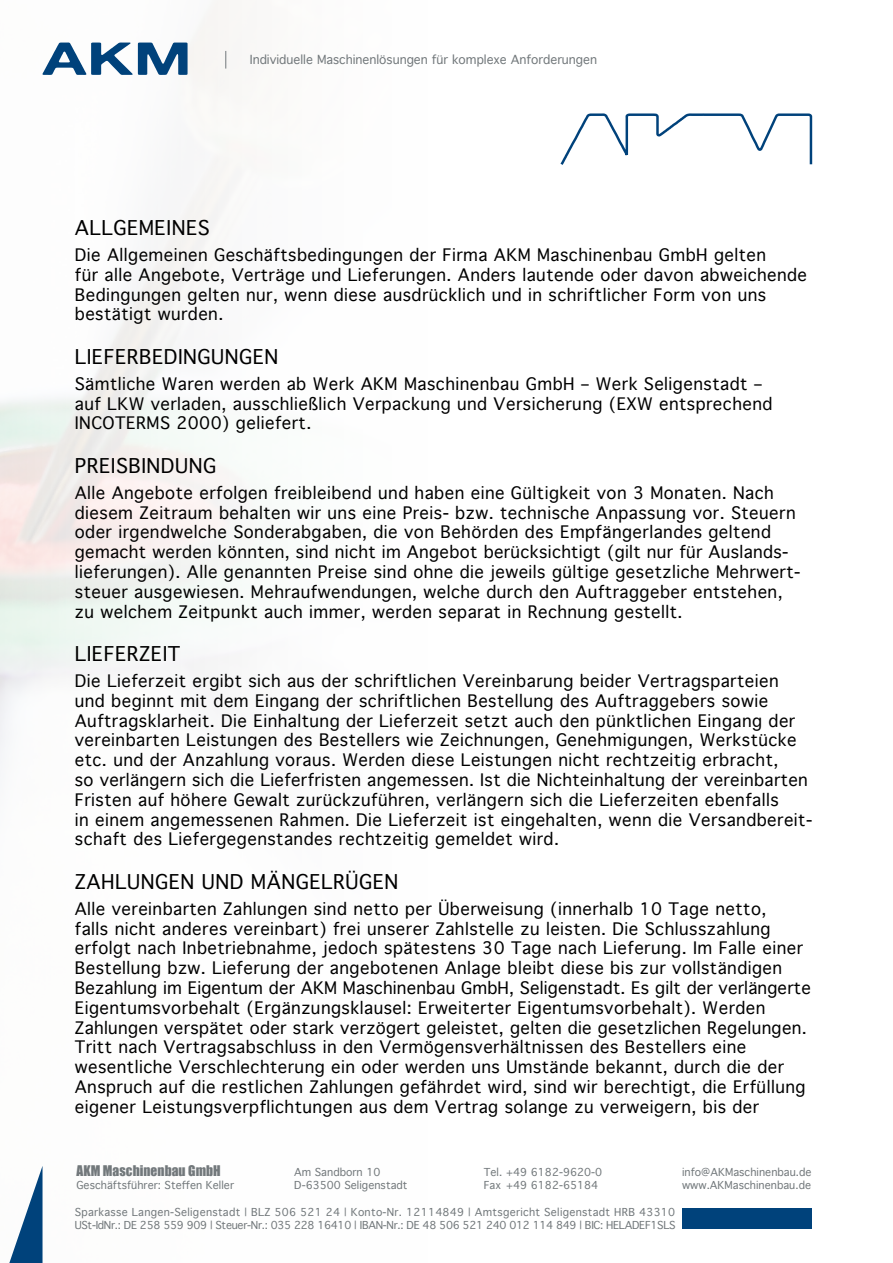
<style>
.page{position:relative;width:893px;height:1263px;background:#fff}
.page>*{position:absolute;margin:0;border:0;box-sizing:border-box;transform-origin:0 0}
.t1{font:19.5px "Geneva";letter-spacing:.025em;color:#000}
.t2{font:16.5px/19.8px "Geneva";letter-spacing:.025em;color:#000}
.t3{font:13.5px "Impact";letter-spacing:.005em;color:#72787b}
.t4{font:12px "Geneva";color:#72787b}
.t5{font:10.5px/12.6px "Geneva";letter-spacing:.025em;color:#72787b}
.t6{font:10.5px/12.6px "Geneva";letter-spacing:.005em;color:#72787b}
</style>
<div class="page">
<svg style="left:43px;top:43px;width:145px;height:32px"></svg>
<svg style="left:226px;top:51px;width:1px;height:18px"></svg>
<div style="left:682px;top:1208px;width:129px;height:21px;background:#00427b"></div>
<svg style="left:9px;top:1166px;width:34px;height:97px"></svg>
<svg style="left:560px;top:113px;width:253px;height:52px"></svg>
<p class="t4" style="left:250px;top:49px;width:349px">Individuelle Maschinenlösungen für komplexe Anforderungen</p>
<p class="t1" style="left:75px;top:211px;width:28px">Allgemeines</p>
<p class="t2" style="left:75px;top:245px;width:734px">Die Allgemeinen Geschäftsbedingungen der Firma AKM Maschinenbau GmbH gelten<br>für alle Angebote, Verträge und Lieferungen. Anders lautende oder davon abweichende Bedingungen gelten nur, wenn diese ausdrücklich und in schriftlicher Form von uns bestätigt wurden.</p>
<p class="t1" style="left:75px;top:340px;width:25px">Lieferbedingungen</p>
<p class="t2" style="left:75px;top:373px;width:699px">Sämtliche Waren werden ab Werk AKM Maschinenbau GmbH – Werk Seligenstadt – auf LKW verladen, ausschließlich Verpackung und Versicherung (EXW entsprechend<br>INCOTERMS 2000) geliefert.</p>
<p class="t1" style="left:75px;top:449px;width:25px">Preisbindung</p>
<p class="t2" style="left:75px;top:482px;width:726px">Alle Angebote erfolgen freibleibend und haben eine Gültigkeit von 3 Monaten. Nach diesem Zeitraum behalten wir uns eine Preis- bzw. technische Anpassung vor. Steuern oder irgendwelche Sonderabgaben, die von Behörden des Empfängerlandes geltend gemacht werden könnten, sind nicht im Angebot berücksichtigt (gilt nur für Auslands&shy;lieferungen). Alle genannten Preise sind ohne die jeweils gültige gesetzliche Mehrwert&shy;steuer ausgewiesen. Mehraufwendungen, welche durch den Auftraggeber entstehen, zu welchem Zeitpunkt auch immer, werden separat in Rechnung gestellt.</p>
<p class="t1" style="left:75px;top:637px;width:24px">Lieferzeit</p>
<p class="t2" style="left:75px;top:671px;width:738px">Die Lieferzeit ergibt sich aus der schriftlichen Vereinbarung beider Vertragsparteien und beginnt mit dem Eingang der schriftlichen Bestellung des Auftraggebers sowie Auftragsklarheit. Die Einhaltung der Lieferzeit setzt auch den pünktlichen Eingang der vereinbarten Leistungen des Bestellers wie Zeichnungen, Genehmigungen, Werkstücke etc. und der Anzahlung voraus. Werden diese Leistungen nicht rechtzeitig erbracht,<br>so verlängern sich die Lieferfristen angemessen. Ist die Nichteinhaltung der vereinbarten Fristen auf höhere Gewalt zurückzuführen, verlängern sich die Lieferzeiten ebenfalls<br>in einem angemessenen Rahmen. Die Lieferzeit ist eingehalten, wenn die Versandbereit&shy;schaft des Liefergegenstandes rechtzeitig gemeldet wird.</p>
<p class="t1" style="left:75px;top:865px;width:27px">Zahlungen</p>
<p class="t1" style="left:202px;top:865px;width:15px">und</p>
<p class="t1" style="left:251px;top:865px;width:44px">Mängelr</p>
<p class="t1" style="left:345px;top:865px;width:27px">ügen</p>
<p class="t2" style="left:75px;top:898px;width:737px">Alle vereinbarten Zahlungen sind netto per Überweisung (innerhalb 10 Tage netto,<br>falls nicht anderes vereinbart) frei unserer Zahlstelle zu leisten. Die Schlusszahlung erfolgt nach Inbetriebnahme, jedoch spätestens 30 Tage nach Lieferung. Im Falle einer Bestellung bzw. Lieferung der angebotenen Anlage bleibt diese bis zur vollständigen Bezahlung im Eigentum der AKM Maschinenbau GmbH, Seligenstadt. Es gilt der verlängerte Eigentumsvorbehalt (Ergänzungsklausel: Erweiterter Eigentumsvorbehalt). Werden Zahlungen verspätet oder stark verzögert geleistet, gelten die gesetzlichen Regelungen.<br>Tritt nach Vertragsabschluss in den Vermögensverhältnissen des Bestellers eine wesentliche Verschlechterung ein oder werden uns Umstände bekannt, durch die der Anspruch auf die restlichen Zahlungen gefährdet wird, sind wir berechtigt, die Erfüllung eigener Leistungsverpflichtungen aus dem Vertrag solange zu verweigern, bis der</p>
<p class="t3" style="left:77px;top:1163px;width:146px">AKM Maschinenbau GmbH</p>
<p class="t6" style="left:77px;top:1178px;width:159px">Geschäftsführer: Steffen Keller</p>
<p class="t6" style="left:294px;top:1165px;width:115px">Am Sandborn 10<br>D-63500 Seligenstadt</p>
<p class="t6" style="left:484px;top:1165px;width:120px">Tel. +49 6182-9620-0<br>Fax +49 6182-65184</p>
<p class="t6" style="left:682px;top:1165px;width:37px">info@akm</p>
<p class="t6" style="left:682px;top:1165px;width:131px;text-align:right">aschinenbau.de www.AKMaschinenbau.de</p>
<p class="t5" style="left:75px;top:1206px;width:602px">Sparkasse Langen-Seligenstadt | BLZ 506 521 24 | Konto-Nr. 12114849 | Amtsgericht Seligenstadt HRB 43310<br>USt-IdNr.: DE 258 559 909 | Steuer-Nr.: 035 228 16410 | IBAN-Nr.: DE 48 506 521 240 012 114 849 | BIC: HELADEF1SLS</p>
</div>
